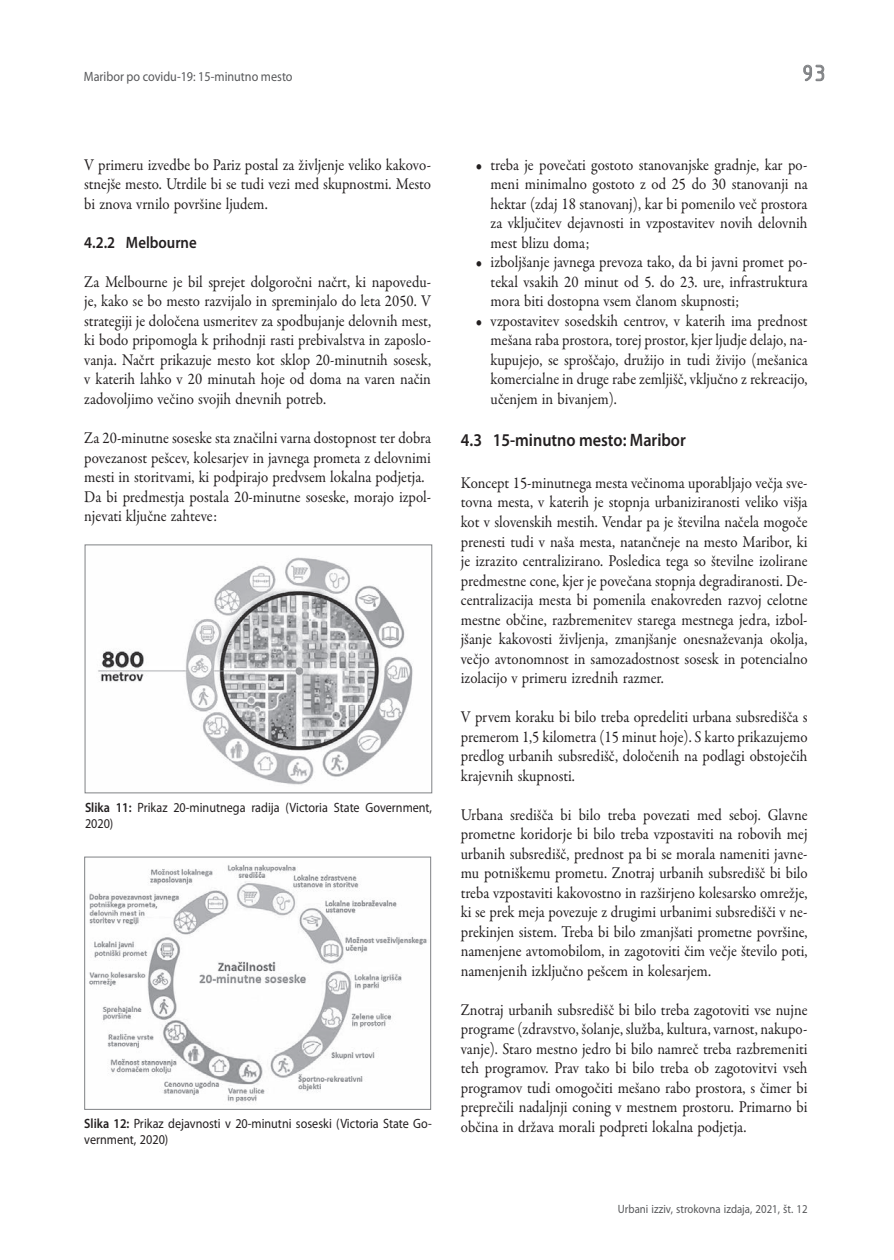
<style>
.page{position:relative;width:894px;height:1260px;background:#fff}
.page>*{position:absolute;margin:0;border:0;box-sizing:border-box;transform-origin:0 0}
.t1{font:24px "ISOCTEUR";color:#808285}
.t2{font:600 18px "Myriad Pro";color:#231f20;scale:.9 1}
.t3{font:16.5px/19.5px "Garamond Premr Pro";color:#231f20;text-align:justify;scale:.9 1}
.t4{font:600 16.5px "Myriad Pro";color:#231f20;scale:.9 1}
.t5{font:13.5px/16.5px "Myriad Pro";color:#231f20;scale:.9 1}
.t6{font:13.5px "Myriad Pro";color:#57585a;scale:.9 1}
.t7{font:12px "Myriad Pro";color:#57585a;scale:.9 1}
.s1{font-weight:600}
</style>
<div class="page">
<svg style="left:803px;top:64px;width:21px;height:18px"></svg>
<img style="left:98px;top:557px;width:315px;height:228px">
<div style="left:85px;top:544px;width:347px;height:249px;border:1px solid #808285"></div>
<img style="left:89px;top:864px;width:338px;height:238px">
<div style="left:84px;top:857px;width:347px;height:253px;border:1px solid #808285"></div>
<p class="t6" style="left:84px;top:69px;width:233px">Maribor po covidu-19: 15-minutno mesto</p>
<h1 class="t1" style="left:799px;top:57px;width:31px">93</h1>
<p class="t3" style="left:84px;top:155px;width:387px">V primeru izvedbe bo Pariz postal za življenje veliko kakovo&shy;stnejše mesto. Utrdile bi se tudi vezi med skupnostmi. Mesto bi znova vrnilo površine ljudem.</p>
<p class="t4" style="left:84px;top:232px;width:126px">4.2.2 Melbourne</p>
<p class="t3" style="left:84px;top:272px;width:387px">Za Melbourne je bil sprejet dolgoročni načrt, ki napovedu&shy;je, kako se bo mesto razvijalo in spreminjalo do leta 2050. V strategiji je določena usmeritev za spodbujanje delovnih mest, ki bodo pripomogla k prihodnji rasti prebivalstva in zaposlo&shy;vanja. Načrt prikazuje mesto kot sklop 20-minutnih sosesk, v katerih lahko v 20 minutah hoje od doma na varen način zadovoljimo večino svojih dnevnih potreb.</p>
<p class="t3" style="left:84px;top:428px;width:387px;text-align:left">Za 20-minutne soseske sta značilni varna dostopnost ter dobra povezanost pešcev, kolesarjev in javnega prometa z delovnimi mesti in storitvami, ki podpirajo predvsem lokalna podjetja.<br>Da bi predmestja postala 20-minutne soseske, morajo izpol&shy;njevati ključne zahteve:</p>
<p class="t5" style="left:85px;top:799px;width:387px"><span class="s1">Slika 11:</span> Prikaz 20-minutnega radija (Victoria State Government,<br>2020)</p>
<p class="t5" style="left:84px;top:1115px;width:387px"><span class="s1">Slika 12:</span> Prikaz dejavnosti v 20-minutni soseski (Victoria State Go&shy;vernment, 2020)</p>
<p class="t3" style="left:490px;top:155px;width:354px;text-indent:-15px">• treba je povečati gostoto stanovanjske gradnje, kar po&shy;meni minimalno gostoto z od 25 do 30 stanovanji na hektar (zdaj 18 stanovanj), kar bi pomenilo več prostora za vključitev dejavnosti in vzpostavitev novih delovnih mest blizu doma;</p>
<p class="t3" style="left:490px;top:253px;width:354px;text-indent:-15px">• izboljšanje javnega prevoza tako, da bi javni promet po&shy;tekal vsakih 20 minut od 5. do 23. ure, infrastruktura mora biti dostopna vsem članom skupnosti;</p>
<p class="t3" style="left:490px;top:311px;width:354px;text-indent:-15px">• vzpostavitev sosedskih centrov, v katerih ima prednost mešana raba prostora, torej prostor, kjer ljudje delajo, na&shy;kupujejo, se sproščajo, družijo in tudi živijo (mešanica komercialne in druge rabe zemljišč, vključno z rekreacijo, učenjem in bivanjem).</p>
<p class="t2" style="left:461px;top:428px;width:251px">4.3 15-minutno mesto: Maribor</p>
<p class="t3" style="left:461px;top:473px;width:387px">Koncept 15-minutnega mesta večinoma uporabljajo večja sve&shy;tovna mesta, v katerih je stopnja urbaniziranosti veliko višja kot v slovenskih mestih. Vendar pa je številna načela mogoče prenesti tudi v naša mesta, natančneje na mesto Maribor, ki je izrazito centralizirano. Posledica tega so številne izolirane predmestne cone, kjer je povečana stopnja degradiranosti. De&shy;centralizacija mesta bi pomenila enakovreden razvoj celotne mestne občine, razbremenitev starega mestnega jedra, izbol&shy;jšanje kakovosti življenja, zmanjšanje onesnaževanja okolja, večjo avtonomnost in samozadostnost sosesk in potencialno izolacijo v primeru izrednih razmer.</p>
<p class="t3" style="left:461px;top:707px;width:387px">V prvem koraku bi bilo treba opredeliti urbana subsredišča s premerom 1,5 kilometra (15 minut hoje). S karto prikazujemo predlog urbanih subsredišč, določenih na podlagi obstoječih krajevnih skupnosti.</p>
<p class="t3" style="left:461px;top:805px;width:387px">Urbana središča bi bilo treba povezati med seboj. Glavne prometne koridorje bi bilo treba vzpostaviti na robovih mej urbanih subsredišč, prednost pa bi se morala nameniti javne&shy;mu potniškemu prometu. Znotraj urbanih subsredišč bi bilo treba vzpostaviti kakovostno in razširjeno kolesarsko omrežje, ki se prek meja povezuje z drugimi urbanimi subsredišči v ne&shy;prekinjen sistem. Treba bi bilo zmanjšati prometne površine, namenjene avtomobilom, in zagotoviti čim večje število poti, namenjenih izključno pešcem in kolesarjem.</p>
<p class="t3" style="left:461px;top:1000px;width:387px">Znotraj urbanih subsredišč bi bilo treba zagotoviti vse nujne programe (zdravstvo, šolanje, služba, kultura, varnost, nakupo&shy;vanje). Staro mestno jedro bi bilo namreč treba razbremeniti teh programov. Prav tako bi bilo treba ob zagotovitvi vseh programov tudi omogočiti mešano rabo prostora, s čimer bi preprečili nadaljnji coning v mestnem prostoru. Primarno bi občina in država morali podpreti lokalna podjetja.</p>
<p class="t7" style="left:618px;top:1202px;width:212px">Urbani izziv, strokovna izdaja, 2021, št. 12</p>
</div>
